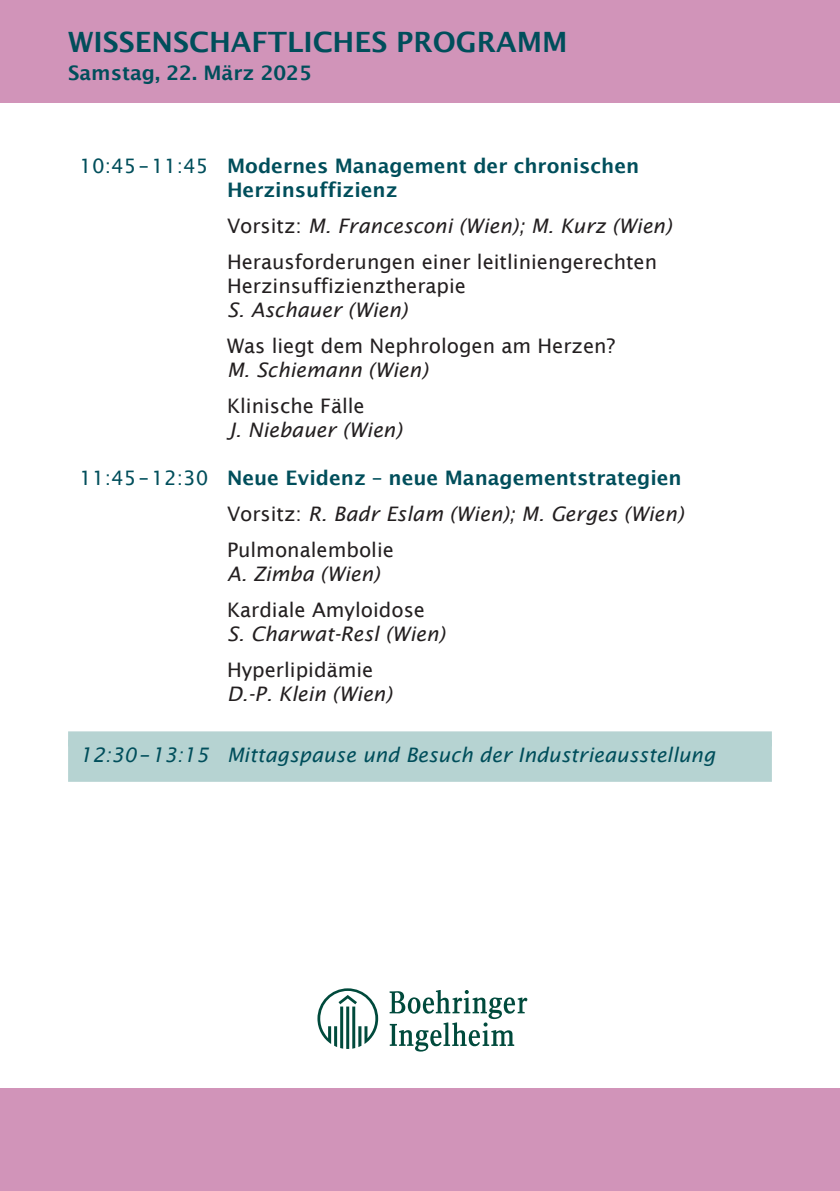
<style>
.page{position:relative;width:840px;height:1191px;background:#fff}
.page>*{position:absolute;margin:0;border:0;box-sizing:border-box;transform-origin:0 0}
.t1{font:600 28px "Lucida Sans";color:#004e5b}
.t2{font:italic 20px "Lucida Sans";color:#231f20}
.t3{font:20px/24px "Lucida Sans";color:#231f20}
.t4{font:600 20px/24px "Lucida Sans";color:#004e5b}
.t5{font:italic 20px "Lucida Sans";color:#004e5b}
.s1{font-weight:400}
.s2{font-style:normal}
</style>
<div class="page">
<div style="left:0;top:1089px;width:839px;height:102px;background:#d194b9"></div>
<div style="left:0;top:0;width:839px;height:102px;background:#d194b9"></div>
<div style="left:68px;top:731px;width:703px;height:15px;background:#b6d3d2"></div>
<div style="left:68px;top:740px;width:703px;height:42px;background:#b6d3d2"></div>
<svg style="left:317px;top:988px;width:61px;height:61px"></svg>
<svg style="left:389px;top:990px;width:138px;height:61px"></svg>
<p class="t1" style="left:68px;top:31px;width:501px">WISSENSCHAFTLICHES PROGRAMM</p>
<p class="t4" style="left:68px;top:62px;width:245px">Samstag, 22. März 2025</p>
<p class="t4" style="left:227px;top:156px;width:413px;text-indent:-147px"><span class="s1">10:45 – 11:45</span> Modernes Management der chronischen<br>Herzinsuffizienz</p>
<p class="t2" style="left:227px;top:214px;width:446px"><span class="s2">Vorsitz:</span> M. Francesconi (Wien); M. Kurz (Wien)</p>
<p class="t3" style="left:227px;top:250px;width:431px">Herausforderungen einer leitliniengerechten<br>Herzinsuffizienztherapie</p>
<p class="t2" style="left:227px;top:298px;width:182px">S. Aschauer (Wien)</p>
<p class="t3" style="left:227px;top:334px;width:389px">Was liegt dem Nephrologen am Herzen?</p>
<p class="t2" style="left:227px;top:358px;width:202px">M. Schiemann (Wien)</p>
<p class="t3" style="left:227px;top:394px;width:139px">Klinische Fälle</p>
<p class="t2" style="left:227px;top:418px;width:176px">J. Niebauer (Wien)</p>
<p class="t4" style="left:79px;top:468px;width:603px"><span class="s1">11:45 – 12:30</span> Neue Evidenz – neue Managementstrategien</p>
<p class="t2" style="left:227px;top:502px;width:457px"><span class="s2">Vorsitz:</span> R. Badr Eslam (Wien); M. Gerges (Wien)</p>
<p class="t3" style="left:227px;top:538px;width:168px">Pulmonalembolie</p>
<p class="t2" style="left:227px;top:562px;width:154px">A. Zimba (Wien)</p>
<p class="t3" style="left:227px;top:598px;width:199px">Kardiale Amyloidose</p>
<p class="t2" style="left:227px;top:622px;width:219px">S. Charwat-Resl (Wien)</p>
<p class="t3" style="left:227px;top:658px;width:148px">Hyperlipidämie</p>
<p class="t2" style="left:227px;top:682px;width:166px">D.-P. Klein (Wien)</p>
<p class="t5" style="left:79px;top:742px;width:637px">12:30 – 13:15 Mittagspause und Besuch der Industrieausstellung</p>
</div>
